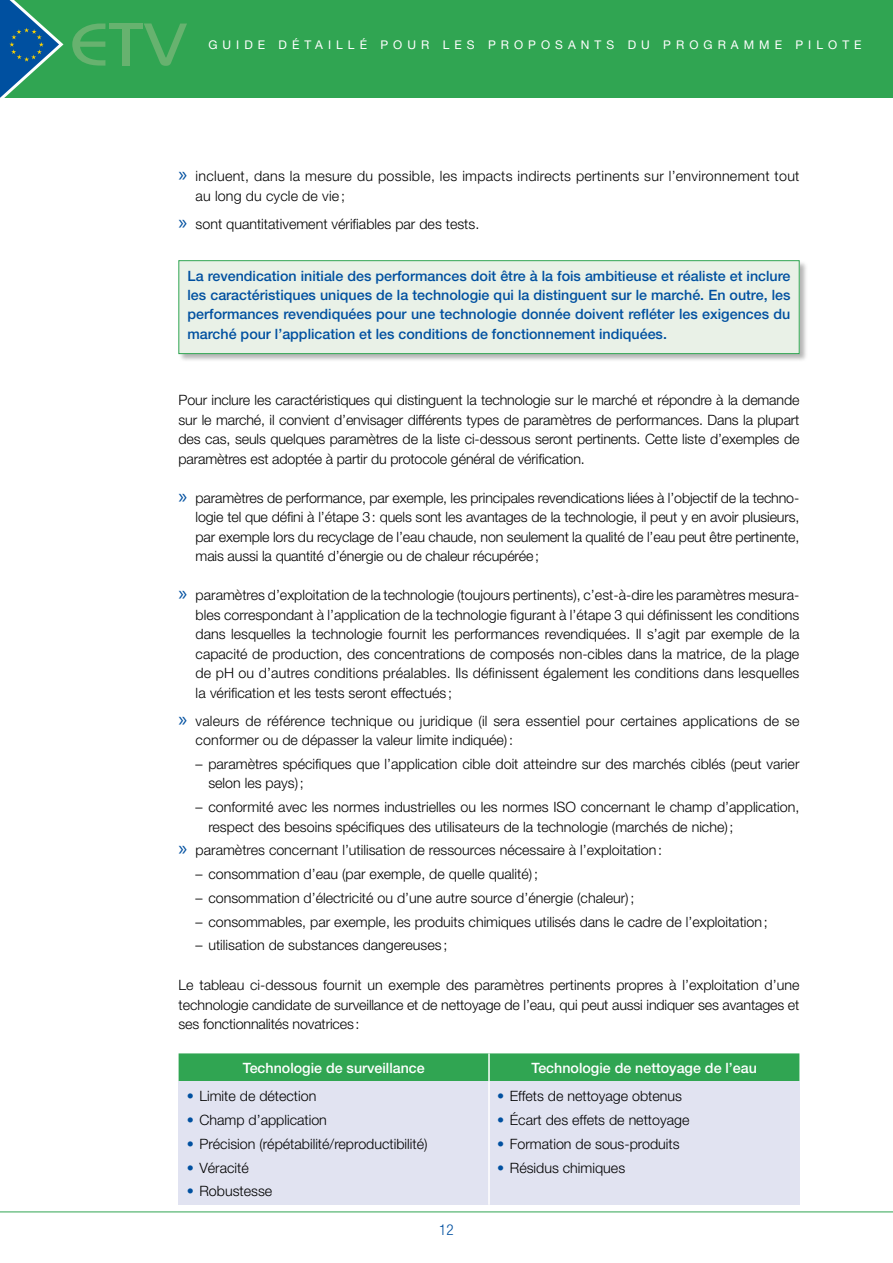
<style>
.page{position:relative;width:893px;height:1263px;background:#fff}
.page>*{position:absolute;margin:0;border:0;box-sizing:border-box;transform-origin:0 0}
.t1{font:300 condensed 15px "Helvetica Neue";color:#0050a0}
.t2{font:300 14.25px/19.5px "Helvetica Neue";color:#000;text-align:justify}
.t3{font:500 14.25px/19.5px "Helvetica Neue";color:#0050a0;text-align:justify}
.t4{font:300 14.25px/19.5px "Helvetica Neue";letter-spacing:.02em;color:#000}
.t5{font:500 14.25px "Helvetica Neue";color:#fff}
.t6{font:12px "Helvetica Neue";letter-spacing:.42em;color:#fff}
.s1{font-family:"Myriad Pro";font-weight:400;font-size:21px;color:#0050a0}
.s2{color:#0050a0}
</style>
<div class="page">
<div style="left:0;top:0;width:893px;height:98px;background:#30a552"></div>
<div style="left:109px;top:24px;width:34px;height:5px;background:#67b26f"></div>
<div style="left:122px;top:28px;width:8px;height:38px;background:#67b26f"></div>
<svg style="left:144px;top:23px;width:43px;height:43px"></svg>
<svg style="left:72px;top:23px;width:34px;height:43px"></svg>
<svg style="left:0;top:0;width:63px;height:98px"></svg>
<hr style="left:0;top:1212px;width:893px;height:1px;background:#30a552">
<div style="left:178px;top:260px;width:630px;height:103px;background:#000;opacity:.3"></div>
<div style="left:179px;top:261px;width:620px;height:93px;background:#e9f1e7"></div>
<div style="left:179px;top:260px;width:620px;height:94px;border:1px solid #30a552"></div>
<div style="left:179px;top:1053px;width:620px;height:28px;background:#30a552"></div>
<div style="left:179px;top:1081px;width:310px;height:124px;background:#e1e3f1"></div>
<div style="left:489px;top:1081px;width:310px;height:124px;background:#e1e3f1"></div>
<hr style="left:488px;top:1053px;width:2px;height:28px;background:#fff">
<hr style="left:488px;top:1081px;width:2px;height:124px;background:#fff">
<p class="t6" style="left:208px;top:37px;width:655px">GUIDE DÉTAILLÉ POUR LES PROPOSANTS DU PROG RAMME PILOTE</p>
<p class="t4" style="left:196px;top:166px;width:605px;text-indent:-17px"><span class="s1">»</span> incluent, dans la mesure du possible, les impacts indirects pertinents sur l’environnement tout au long du cycle de vie ;</p>
<p class="t2" style="left:179px;top:214px;width:302px"><span class="s1">»</span> sont quantitativement vérifiables par des tests.</p>
<p class="t3" style="left:188px;top:266px;width:604px">La revendication initiale des performances doit être à la fois ambitieuse et réaliste et inclure les caractéristiques uniques de la technologie qui la distinguent sur le marché. En outre, les performances revendiquées pour une technologie donnée doivent refléter les exigences du marché pour l’application et les conditions de fonctionnement indiquées.</p>
<p class="t2" style="left:179px;top:390px;width:622px">Pour inclure les caractéristiques qui distinguent la technologie sur le marché et répondre à la demande sur le marché, il convient d’envisager différents types de paramètres de performances. Dans la plupart des cas, seuls quelques paramètres de la liste ci-dessous seront pertinents. Cette liste d’exemples de paramètres est adoptée à partir du protocole général de vérification.</p>
<p class="t2" style="left:196px;top:487px;width:605px;text-indent:-17px"><span class="s1">»</span> paramètres de performance, par exemple, les principales revendications liées à l’objectif de la techno&shy;logie tel que défini à l’étape 3: quels sont les avantages de la technologie, il peut y en avoir plusieurs, par exemple lors du recyclage de l’eau chaude, non seulement la qualité de l’eau peut être pertinente, mais aussi la quantité d’énergie ou de chaleur récupérée;</p>
<p class="t2" style="left:196px;top:585px;width:605px;text-indent:-17px"><span class="s1">»</span> paramètres d’exploitation de la technologie (toujours pertinents), c’est-à-dire les paramètres mesura&shy;bles correspondant à l’application de la technologie figurant à l’étape 3 qui définissent les conditions dans lesquelles la technologie fournit les performances revendiquées. Il s’agit par exemple de la capacité de production, des concentrations de composés non-cibles dans la matrice, de la plage de pH ou d’autres conditions préalables. Ils définissent également les conditions dans lesquelles la vérification et les tests seront effectués ;</p>
<p class="t2" style="left:196px;top:710px;width:605px;text-indent:-17px"><span class="s1">»</span> valeurs de référence technique ou juridique (il sera essentiel pour certaines applications de se conformer ou de dépasser la valeur limite indiquée):</p>
<p class="t2" style="left:208px;top:754px;width:593px;text-indent:-13px">– paramètres spécifiques que l’application cible doit atteindre sur des marchés ciblés (peut varier selon les pays);</p>
<p class="t2" style="left:208px;top:797px;width:593px;text-indent:-13px">– conformité avec les normes industrielles ou les normes ISO concernant le champ d’application, respect des besoins spécifiques des utilisateurs de la technologie (marchés de niche);</p>
<p class="t2" style="left:179px;top:840px;width:485px"><span class="s1">»</span> paramètres concernant l’utilisation de ressources nécessaire à l’exploitation:</p>
<p class="t2" style="left:196px;top:864px;width:344px">– consommation d’eau (par exemple, de quelle qualité);</p>
<p class="t2" style="left:196px;top:888px;width:440px">– consommation d’électricité ou d’une autre source d’énergie (chaleur);</p>
<p class="t2" style="left:196px;top:911px;width:574px">– consommables, par exemple, les produits chimiques utilisés dans le cadre de l’exploitation;</p>
<p class="t2" style="left:196px;top:935px;width:253px">– utilisation de substances dangereuses ;</p>
<p class="t2" style="left:179px;top:975px;width:622px">Le tableau ci-dessous fournit un exemple des paramètres pertinents propres à l’exploitation d’une technologie candidate de surveillance et de nettoyage de l’eau, qui peut aussi indiquer ses avantages et ses fonctionnalités novatrices:</p>
<p class="t5" style="left:243px;top:1059px;width:183px">Technologie de surveillance</p>
<p class="t5" style="left:531px;top:1059px;width:227px">Technologie de nettoyage de l’eau</p>
<p class="t2" style="left:187px;top:1086px;width:131px"><span class="s2">•</span> Limite de détection</p>
<p class="t2" style="left:187px;top:1110px;width:142px"><span class="s2">•</span> Champ d’application</p>
<p class="t2" style="left:187px;top:1134px;width:242px"><span class="s2">•</span> Précision (répétabilité/reproductibilité)</p>
<p class="t2" style="left:187px;top:1157px;width:64px"><span class="s2">•</span> Véracité</p>
<p class="t2" style="left:187px;top:1181px;width:87px"><span class="s2">•</span> Robustesse</p>
<p class="t2" style="left:497px;top:1086px;width:186px"><span class="s2">•</span> Effets de nettoyage obtenus</p>
<p class="t2" style="left:497px;top:1110px;width:194px"><span class="s2">•</span> Écart des effets de nettoyage</p>
<p class="t2" style="left:497px;top:1134px;width:184px"><span class="s2">•</span> Formation de sous-produits</p>
<p class="t2" style="left:497px;top:1157px;width:130px"><span class="s2">•</span> Résidus chimiques</p>
<p class="t1" style="left:439px;top:1221px;width:16px">12</p>
</div>
